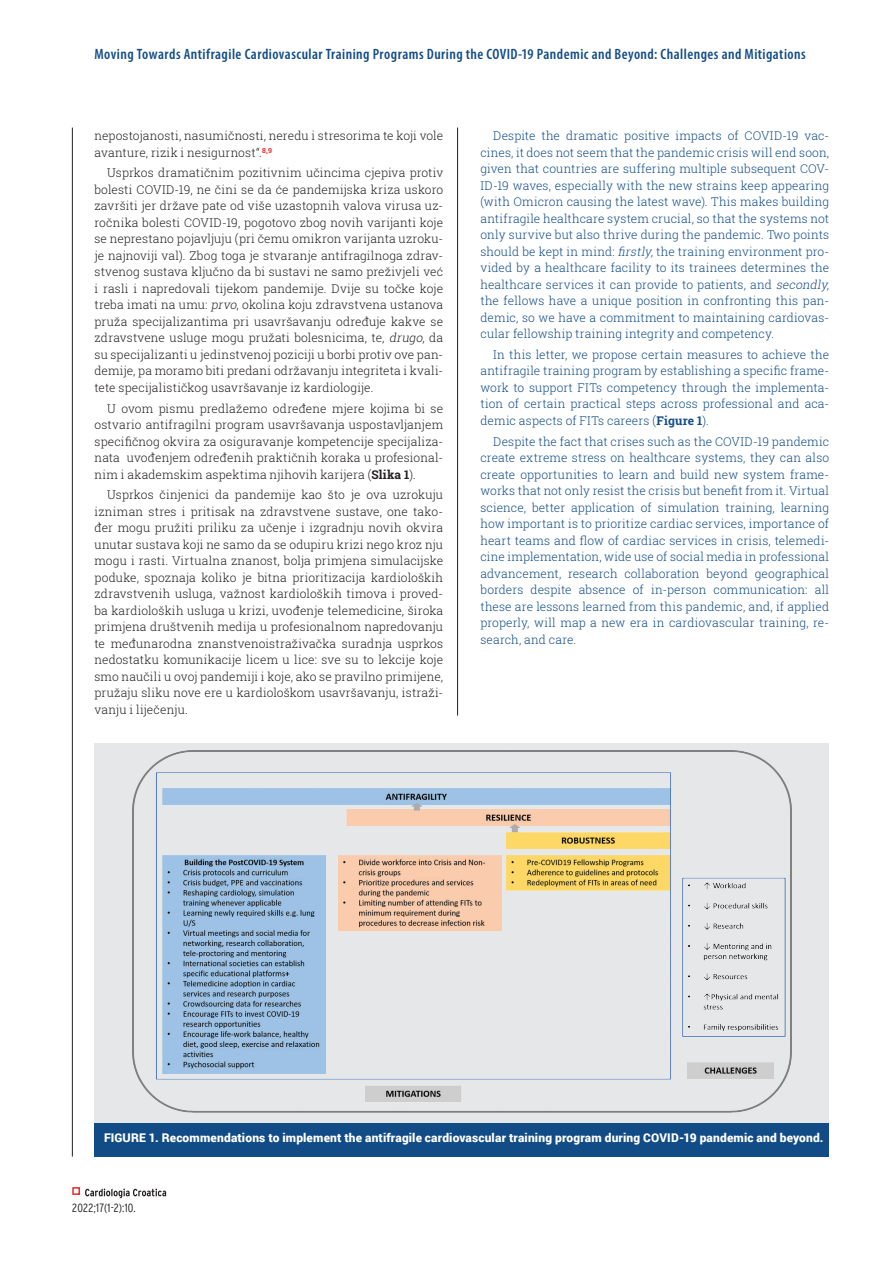
<style>
.page{position:relative;width:893px;height:1263px;background:#fff}
.page>*{position:absolute;margin:0;border:0;box-sizing:border-box;transform-origin:0 0}
.t1{font:600 condensed 15px "Myriad Pro";letter-spacing:.03em;color:#124c87}
.t2{font:300 12px/16.5px "Roboto Slab";letter-spacing:.015em;color:#231f20;text-align:justify}
.t3{font:300 12px/16.5px "Roboto Slab";letter-spacing:.01em;color:#124c87;text-align:justify}
.t4{font:900 12px "Roboto";letter-spacing:.015em;color:#fff}
.t5{font:300 condensed 12px "Interstate";letter-spacing:.02em;color:#231f20}
.s1{font-style:italic}
.s2{font-weight:700}
</style>
<div class="page">
<svg style="left:85px;top:1188px;width:81px;height:10px"></svg>
<div style="left:72px;top:1187px;width:8px;height:8px;border:2px solid #ee2629"></div>
<hr style="left:72px;top:128px;width:1px;height:1028px;background:#231f20">
<hr style="left:457px;top:128px;width:1px;height:588px;background:#231f20">
<div style="left:95px;top:743px;width:734px;height:413px;background:#e6e7e9"></div>
<div style="left:94px;top:1123px;width:735px;height:34px;background:#124c87"></div>
<img style="left:132px;top:751px;width:659px;height:361px">
<p class="t1" style="left:94px;top:45px;width:713px">Moving Towards Antifragile Cardiovascular Training Programs During the COVID-19 Pandemic and Beyond: Challenges and Mitigations</p>
<p class="t2" style="left:94px;top:127px;width:350px">nepostojanosti, nasumičnosti, neredu i stresorima te koji vole avanture, rizik i nesigurnost“.<sup>8,9</sup></p>
<p class="t2" style="left:94px;top:164px;width:350px;text-indent:13px">Usprkos dramatičnim pozitivnim učincima cjepiva protiv bolesti COVID-19, ne čini se da će pandemijska kriza uskoro završiti jer države pate od više uzastopnih valova virusa uz&shy;ročnika bolesti COVID-19, pogotovo zbog novih varijanti koje se neprestano pojavljuju (pri čemu omikron varijanta uzroku&shy;je najnoviji val). Zbog toga je stvaranje antifragilnoga zdrav&shy;stvenog sustava ključno da bi sustavi ne samo preživjeli već i rasli i napredovali tijekom pandemije. Dvije su točke koje treba imati na umu: <span class="s1">prvo</span>, okolina koju zdravstvena ustanova pruža specijalizantima pri usavršavanju određuje kakve se zdravstvene usluge mogu pružati bolesnicima, te, <span class="s1">drugo</span>, da su specijalizanti u jedinstvenoj poziciji u borbi protiv ove pan&shy;demije, pa moramo biti predani održavanju integriteta i kvali&shy;tete specijalističkog usavršavanje iz kardiologije.</p>
<p class="t2" style="left:94px;top:400px;width:350px;text-indent:13px">U ovom pismu predlažemo određene mjere kojima bi se ostvario antifragilni program usavršavanja uspostavljanjem specifičnog okvira za osiguravanje kompetencije specijaliza&shy;nata uvođenjem određenih praktičnih koraka u profesional&shy;nim i akademskim aspektima njihovih karijera (<span class="s2">Slika 1</span>).</p>
<p class="t2" style="left:94px;top:486px;width:350px;text-indent:13px">Usprkos činjenici da pandemije kao što je ova uzrokuju izniman stres i pritisak na zdravstvene sustave, one tako&shy;đer mogu pružiti priliku za učenje i izgradnju novih okvira unutar sustava koji ne samo da se odupiru krizi nego kroz nju mogu i rasti. Virtualna znanost, bolja primjena simulacijske poduke, spoznaja koliko je bitna prioritizacija kardioloških zdravstvenih usluga, važnost kardioloških timova i proved&shy;ba kardioloških usluga u krizi, uvođenje telemedicine, široka primjena društvenih medija u profesionalnom napredovanju te međunarodna znanstvenoistraživačka suradnja usprkos nedostatku komunikacije licem u lice: sve su to lekcije koje smo naučili u ovoj pandemiji i koje, ako se pravilno primijene, pružaju sliku nove ere u kardiološkom usavršavanju, istraži&shy;vanju i liječenju.</p>
<p class="t3" style="left:480px;top:127px;width:353px;text-align:left;text-indent:13px">Despite the dramatic positive impacts of COVID-19 vac&shy;cines, it does not seem that the pandemic crisis will end soon, given that countries are suffering multiple subsequent COV-ID-19 waves, especially with the new strains keep appearing (with Omicron causing the latest wave). This makes building antifragile healthcare system crucial, so that the systems not only survive but also thrive during the pandemic. Two points should be kept in mind: <span class="s1">firstly,</span>the training environment pro&shy;vided by a healthcare facility to its trainees determines the healthcare services it can provide to patients, and <span class="s1">secondly, </span>the fellows have a unique position in confronting this pan&shy;demic, so we have a commitment to maintaining cardiovas&shy;cular fellowship training integrity and competency.</p>
<p class="t3" style="left:480px;top:346px;width:350px;text-indent:13px">In this letter, we propose certain measures to achieve the antifragile training program by establishing a specific frame&shy;work to support FITs competency through the implementa&shy;tion of certain practical steps across professional and aca&shy;demic aspects of FITs careers (<span class="s2">Figure 1</span>).</p>
<p class="t3" style="left:480px;top:433px;width:350px;text-indent:13px">Despite the fact that crises such as the COVID-19 pandemic create extreme stress on healthcare systems, they can also create opportunities to learn and build new system frame&shy;works that not only resist the crisis but benefit from it. Virtual science, better application of simulation training, learning how important is to prioritize cardiac services, importance of heart teams and flow of cardiac services in crisis, telemedi&shy;cine implementation, wide use of social media in professional advancement, research collaboration beyond geographical borders despite absence of in-person communication: all these are lessons learned from this pandemic, and, if applied properly, will map a new era in cardiovascular training, re&shy;search, and care.</p>
<p class="t4" style="left:104px;top:1129px;width:721px">FIGURE 1. Recommendations to implement the antifragile cardiovascular training program during COVID-19 pandemic and beyond.</p>
<p class="t5" style="left:72px;top:1201px;width:65px">2022;17(1-2):10.</p>
</div>
